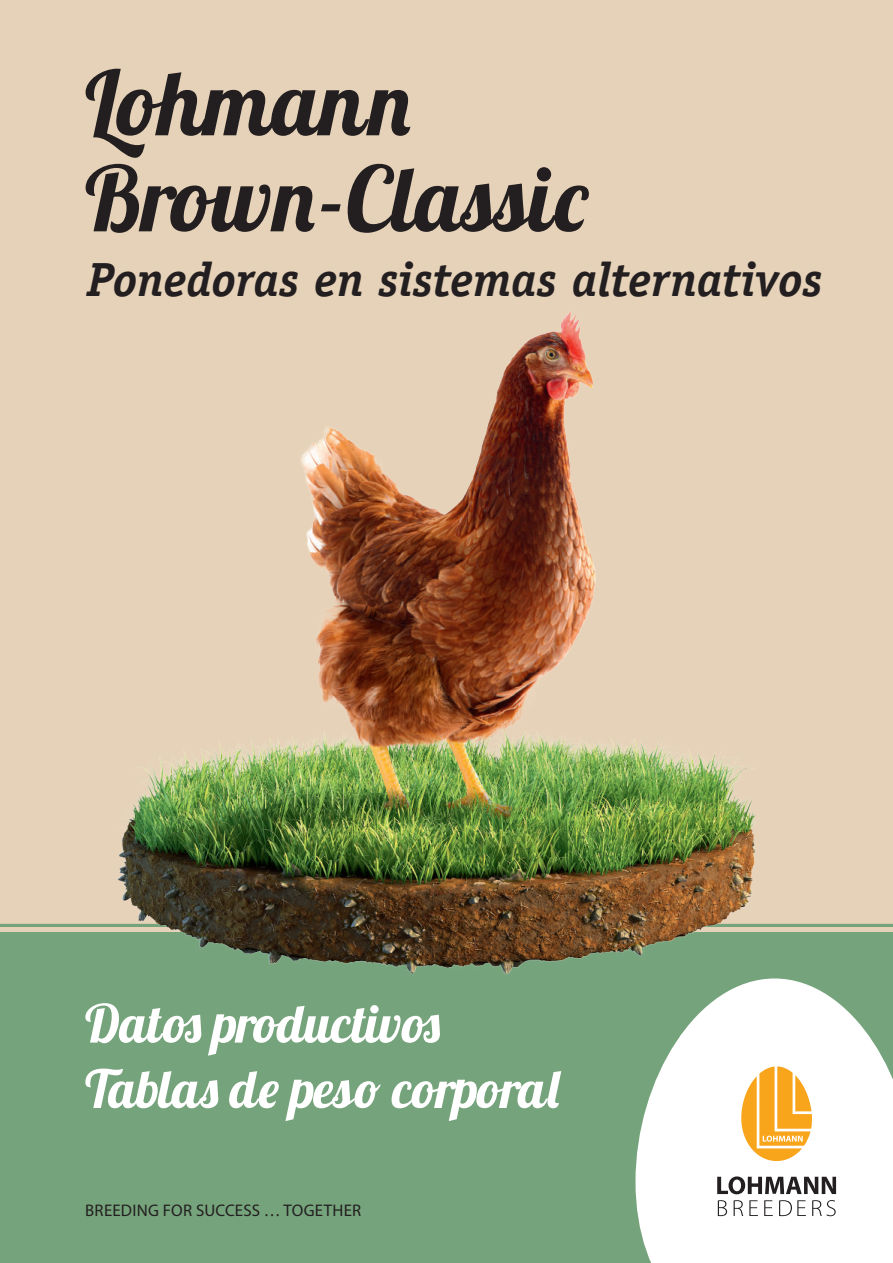
<style>
.page{position:relative;width:893px;height:1263px;background:#e6d2b8}
.page>*{position:absolute;margin:0;border:0;box-sizing:border-box;transform-origin:0 0}
.t1{font:90px/96px "Lobster 1.4";letter-spacing:.005em;color:#231f20}
.t2{font:52.65px/65.4px "Lobster 1.4";color:#fff}
.t3{font:italic 700 48px "Officina Serif";letter-spacing:-.005em;color:#231f20}
.t4{font:16.8px "Myriad Pro";letter-spacing:.015em;color:#231f20}
</style>
<div class="page">
<div style="left:0;top:933px;width:893px;height:330px;background:#75a37b"></div>
<svg style="left:635px;top:993px;width:258px;height:270px"></svg>
<hr style="left:0;top:924px;width:893px;height:3px;background:#75a37b">
<svg style="left:717px;top:1176px;width:119px;height:18px"></svg>
<svg style="left:739px;top:1066px;width:73px;height:95px"></svg>
<svg style="left:718px;top:1200px;width:9px;height:16px"></svg>
<svg style="left:734px;top:1200px;width:9px;height:16px"></svg>
<svg style="left:749px;top:1200px;width:9px;height:16px"></svg>
<svg style="left:764px;top:1200px;width:9px;height:16px"></svg>
<svg style="left:779px;top:1200px;width:27px;height:16px"></svg>
<svg style="left:812px;top:1200px;width:24px;height:16px"></svg>
<img style="left:63px;top:312px;width:762px;height:701px">
<h1 class="t1" style="left:85px;top:54px;width:504px">Lohmann<br>Brown-Classic</h1>
<p class="t3" style="left:87px;top:251px;width:737px">Ponedoras en sistemas alternativos</p>
<p class="t2" style="left:85px;top:990px;width:475px">Datos productivos<br>Tablas de peso corporal</p>
<p class="t4" style="left:85px;top:1200px;width:278px">BREEDING FOR SUCCESS … TOGETHER</p>
</div>
